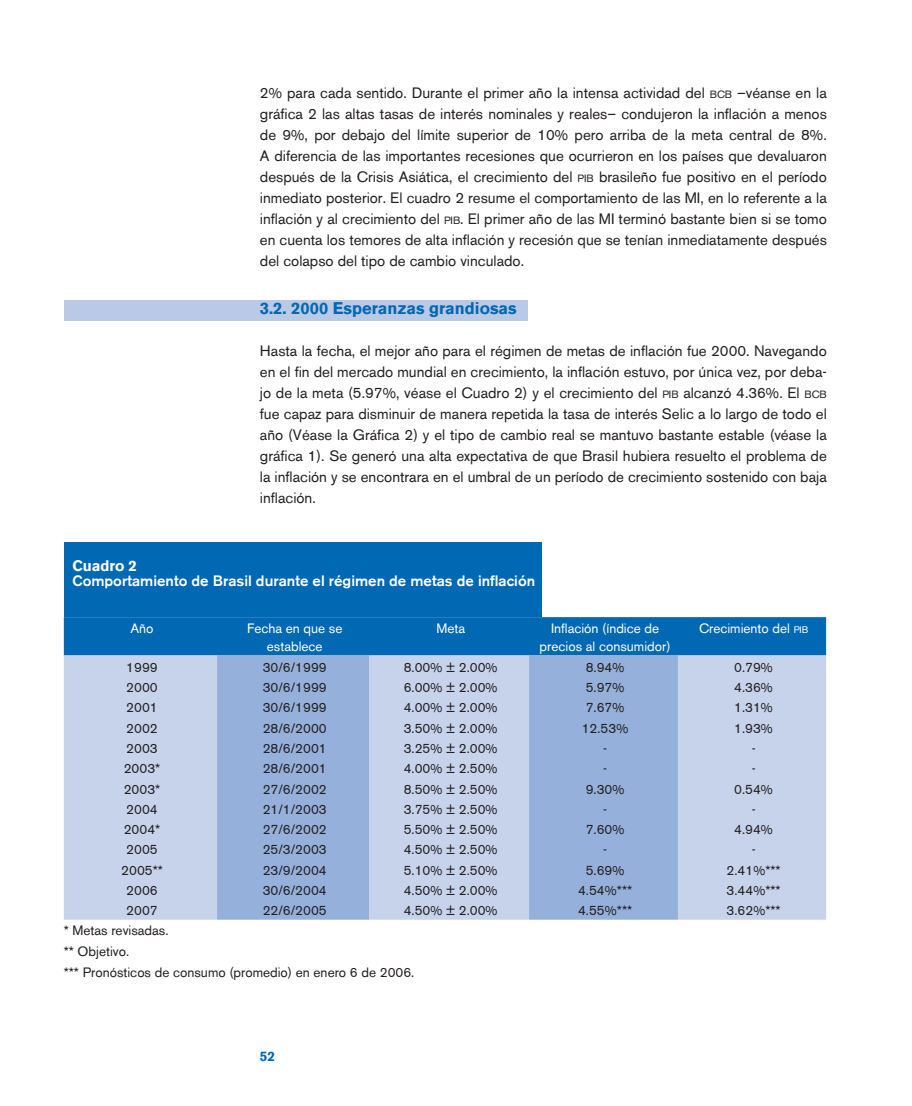
<style>
.page{position:relative;width:912px;height:1106px;background:#fff}
.page>*{position:absolute;margin:0;border:0;box-sizing:border-box;transform-origin:0 0}
.t1{font:700 16.5px "Akzidenz Grotesk BE";color:#0168b3}
.t2{font:15px/21px "Akzidenz Grotesk BE";color:#231f20;text-align:justify}
.t3{font:500 15px "Akzidenz Grotesk BE";color:#fff}
.t4{font:700 15px "Akzidenz Grotesk BE";color:#fff}
.t5{font:13.5px/21px "Akzidenz Grotesk BE";color:#231f20}
.t6{font:13.5px/18px "Akzidenz Grotesk BE";color:#fff;text-align:center}
.t7{font:700 13.5px "Akzidenz Grotesk BE";color:#0168b3}
.s1{font-size:10.5px}
.s2{font-size:9.45px}
</style>
<div class="page">
<div style="left:64px;top:300px;width:463px;height:20px;background:#b9c9e6"></div>
<div style="left:64px;top:543px;width:477px;height:74px;background:#0168b3"></div>
<div style="left:64px;top:617px;width:761px;height:38px;background:#0168b3"></div>
<div style="left:64px;top:655px;width:761px;height:264px;background:#c6d3eb"></div>
<svg style="left:217px;top:655px;width:460px;height:264px;background:#a6bcdf"></svg>
<p class="t2" style="left:260px;top:82px;width:568px">2% para cada sentido. Durante el primer año la intensa actividad del <span class="s1">BCB</span> –véanse en la gráfica 2 las altas tasas de interés nominales y reales– condujeron la inflación a menos de 9%, por debajo del límite superior de 10% pero arriba de la meta central de 8%.<br>A diferencia de las importantes recesiones que ocurrieron en los países que devaluaron después de la Crisis Asiática, el crecimiento del <span class="s1">PIB</span> brasileño fue positivo en el período inmediato posterior. El cuadro 2 resume el comportamiento de las MI, en lo referente a la inflación y al crecimiento del <span class="s1">PIB</span>. El primer año de las MI terminó bastante bien si se tomo en cuenta los temores de alta inflación y recesión que se tenían inmediatamente después del colapso del tipo de cambio vinculado.</p>
<p class="t1" style="left:260px;top:299px;width:258px">3.2. 2000 Esperanzas grandiosas</p>
<p class="t2" style="left:260px;top:340px;width:568px">Hasta la fecha, el mejor año para el régimen de metas de inflación fue 2000. Navegando en el fin del mercado mundial en crecimiento, la inflación estuvo, por única vez, por deba&shy;jo de la meta (5.97%, véase el Cuadro 2) y el crecimiento del <span class="s1">PIB</span> alcanzó 4.36%. El <span class="s1">BCB </span>fue capaz para disminuir de manera repetida la tasa de interés Selic a lo largo de todo el año (Véase la Gráfica 2) y el tipo de cambio real se mantuvo bastante estable (véase la gráfica 1). Se generó una alta expectativa de que Brasil hubiera resuelto el problema de la inflación y se encontrara en el umbral de un período de crecimiento sostenido con baja inflación.</p>
<p class="t4" style="left:72px;top:557px;width:66px">Cuadro 2</p>
<p class="t3" style="left:72px;top:571px;width:464px">Comportamiento de Brasil durante el régimen de metas de inflación</p>
<p class="t6" style="left:130px;top:619px;width:25px">Año</p>
<p class="t6" style="left:247px;top:619px;width:97px">Fecha en que se establece</p>
<p class="t6" style="left:436px;top:619px;width:30px">Meta</p>
<p class="t6" style="left:539px;top:619px;width:132px">Inflación (índice de precios al consumidor)</p>
<p class="t6" style="left:698px;top:619px;width:111px">Crecimiento del <span class="s2">PIB</span></p>
<p class="t5" style="left:126px;top:656px;width:33px">1999</p>
<p class="t5" style="left:262px;top:656px;width:66px">30/6/1999</p>
<p class="t5" style="left:403px;top:656px;width:95px">8.00% ± 2.00%</p>
<p class="t5" style="left:585px;top:656px;width:40px">8.94%</p>
<p class="t5" style="left:734px;top:656px;width:40px">0.79%</p>
<p class="t5" style="left:126px;top:676px;width:33px">2000</p>
<p class="t5" style="left:262px;top:676px;width:66px">30/6/1999</p>
<p class="t5" style="left:403px;top:676px;width:95px">6.00% ± 2.00%</p>
<p class="t5" style="left:585px;top:676px;width:40px">5.97%</p>
<p class="t5" style="left:734px;top:676px;width:40px">4.36%</p>
<p class="t5" style="left:126px;top:697px;width:33px">2001</p>
<p class="t5" style="left:262px;top:697px;width:66px">30/6/1999</p>
<p class="t5" style="left:403px;top:697px;width:95px">4.00% ± 2.00%</p>
<p class="t5" style="left:585px;top:697px;width:40px">7.67%</p>
<p class="t5" style="left:734px;top:697px;width:40px">1.31%</p>
<p class="t5" style="left:126px;top:717px;width:33px">2002</p>
<p class="t5" style="left:262px;top:717px;width:66px">28/6/2000</p>
<p class="t5" style="left:403px;top:717px;width:95px">3.50% ± 2.00%</p>
<p class="t5" style="left:581px;top:717px;width:48px">12.53%</p>
<p class="t5" style="left:734px;top:717px;width:40px">1.93%</p>
<p class="t5" style="left:126px;top:737px;width:33px">2003</p>
<p class="t5" style="left:262px;top:737px;width:66px">28/6/2001</p>
<p class="t5" style="left:403px;top:737px;width:95px">3.25% ± 2.00%</p>
<p class="t5" style="left:603px;top:737px;width:5px">-</p>
<p class="t5" style="left:751px;top:737px;width:5px">-</p>
<p class="t5" style="left:124px;top:758px;width:38px">2003*</p>
<p class="t5" style="left:262px;top:758px;width:66px">28/6/2001</p>
<p class="t5" style="left:403px;top:758px;width:95px">4.00% ± 2.50%</p>
<p class="t5" style="left:603px;top:758px;width:5px">-</p>
<p class="t5" style="left:751px;top:758px;width:5px">-</p>
<p class="t5" style="left:124px;top:778px;width:38px">2003*</p>
<p class="t5" style="left:262px;top:778px;width:66px">27/6/2002</p>
<p class="t5" style="left:403px;top:778px;width:95px">8.50% ± 2.50%</p>
<p class="t5" style="left:585px;top:778px;width:40px">9.30%</p>
<p class="t5" style="left:734px;top:778px;width:40px">0.54%</p>
<p class="t5" style="left:126px;top:798px;width:33px">2004</p>
<p class="t5" style="left:262px;top:798px;width:66px">21/1/2003</p>
<p class="t5" style="left:403px;top:798px;width:95px">3.75% ± 2.50%</p>
<p class="t5" style="left:603px;top:798px;width:5px">-</p>
<p class="t5" style="left:751px;top:798px;width:5px">-</p>
<p class="t5" style="left:124px;top:819px;width:38px">2004*</p>
<p class="t5" style="left:262px;top:819px;width:66px">27/6/2002</p>
<p class="t5" style="left:403px;top:819px;width:95px">5.50% ± 2.50%</p>
<p class="t5" style="left:585px;top:819px;width:40px">7.60%</p>
<p class="t5" style="left:734px;top:819px;width:40px">4.94%</p>
<p class="t5" style="left:126px;top:839px;width:33px">2005</p>
<p class="t5" style="left:262px;top:839px;width:66px">25/3/2003</p>
<p class="t5" style="left:403px;top:839px;width:95px">4.50% ± 2.50%</p>
<p class="t5" style="left:603px;top:839px;width:5px">-</p>
<p class="t5" style="left:751px;top:839px;width:5px">-</p>
<p class="t5" style="left:121px;top:859px;width:43px">2005**</p>
<p class="t5" style="left:262px;top:859px;width:66px">23/9/2004</p>
<p class="t5" style="left:403px;top:859px;width:95px">5.10% ± 2.50%</p>
<p class="t5" style="left:585px;top:859px;width:40px">5.69%</p>
<p class="t5" style="left:726px;top:859px;width:55px">2.41%***</p>
<p class="t5" style="left:126px;top:880px;width:33px">2006</p>
<p class="t5" style="left:262px;top:880px;width:66px">30/6/2004</p>
<p class="t5" style="left:403px;top:880px;width:95px">4.50% ± 2.00%</p>
<p class="t5" style="left:578px;top:880px;width:55px">4.54%***</p>
<p class="t5" style="left:726px;top:880px;width:55px">3.44%***</p>
<p class="t5" style="left:126px;top:900px;width:33px">2007</p>
<p class="t5" style="left:262px;top:900px;width:66px">22/6/2005</p>
<p class="t5" style="left:403px;top:900px;width:95px">4.50% ± 2.00%</p>
<p class="t5" style="left:578px;top:900px;width:55px">4.55%***</p>
<p class="t5" style="left:726px;top:900px;width:55px">3.62%***</p>
<p class="t5" style="left:64px;top:919px;width:352px">* Metas revisadas.<br>** Objetivo.<br>*** Pronósticos de consumo (promedio) en enero 6 de 2006.</p>
<p class="t7" style="left:260px;top:1048px;width:17px">52</p>
</div>
